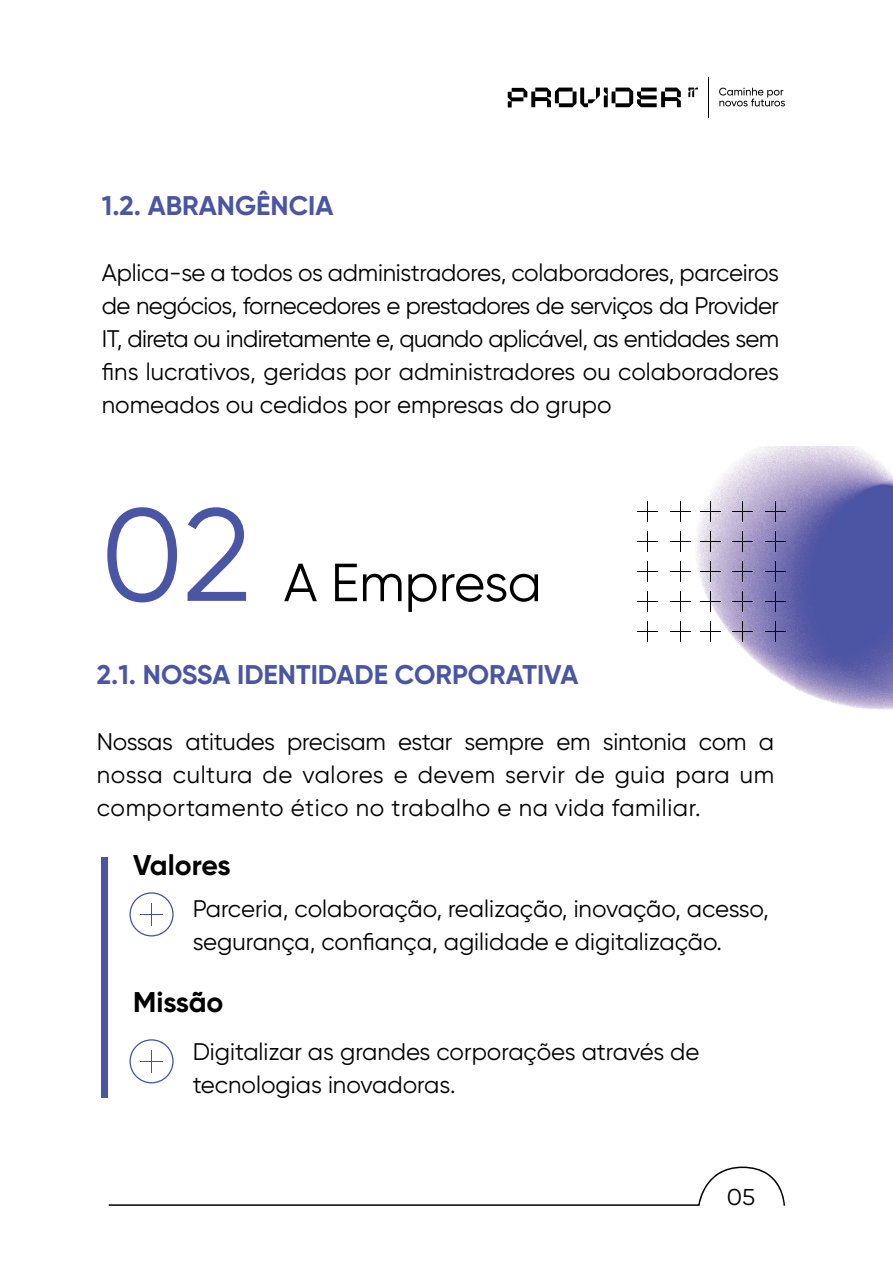
<style>
.page{position:relative;width:893px;height:1263px;background:#fff}
.page>*{position:absolute;margin:0;border:0;box-sizing:border-box;transform-origin:0 0}
.t1{font:131.4px "Gilroy";color:#4a55a4}
.t2{font:53.55px "Gilroy";letter-spacing:-.01em;color:#000001}
.t3{font:700 28.5px "Gilroy";letter-spacing:-.005em;color:#000001}
.t4{font:700 27px "Gilroy";color:#4a55a4}
.t5{font:24px/33px "Gilroy";color:#000001;text-align:justify}
.t6{font:22.95px "Gilroy";color:#000001;scale:1.06 1}
</style>
<div class="page">
<svg style="left:719px;top:88px;width:66px;height:18px"></svg>
<svg style="left:508px;top:88px;width:173px;height:19px"></svg>
<svg style="left:688px;top:88px;width:10px;height:9px"></svg>
<hr style="left:708px;top:78px;width:1px;height:40px;background:#000001">
<svg style="left:109px;top:1166px;width:676px;height:40px"></svg>
<svg style="left:129px;top:892px;width:45px;height:44px"></svg>
<svg style="left:129px;top:1039px;width:45px;height:44px"></svg>
<div style="left:101px;top:857px;width:7px;height:240px;background:#4a55a4"></div>
<img style="left:695px;top:446px;width:198px;height:263px">
<svg style="left:700px;top:561px;width:21px;height:21px"></svg>
<svg style="left:700px;top:591px;width:21px;height:21px"></svg>
<svg style="left:700px;top:621px;width:21px;height:21px"></svg>
<svg style="left:732px;top:561px;width:21px;height:21px"></svg>
<svg style="left:732px;top:591px;width:21px;height:21px"></svg>
<svg style="left:732px;top:621px;width:21px;height:21px"></svg>
<svg style="left:765px;top:561px;width:21px;height:21px"></svg>
<svg style="left:765px;top:591px;width:21px;height:21px"></svg>
<svg style="left:765px;top:621px;width:21px;height:21px"></svg>
<svg style="left:700px;top:501px;width:21px;height:21px"></svg>
<svg style="left:700px;top:531px;width:21px;height:21px"></svg>
<svg style="left:732px;top:501px;width:21px;height:21px"></svg>
<svg style="left:732px;top:531px;width:21px;height:21px"></svg>
<svg style="left:637px;top:561px;width:21px;height:21px"></svg>
<svg style="left:637px;top:591px;width:21px;height:21px"></svg>
<svg style="left:637px;top:621px;width:21px;height:21px"></svg>
<svg style="left:670px;top:561px;width:20px;height:21px"></svg>
<svg style="left:670px;top:591px;width:20px;height:21px"></svg>
<svg style="left:670px;top:621px;width:20px;height:21px"></svg>
<svg style="left:637px;top:501px;width:21px;height:21px"></svg>
<svg style="left:637px;top:531px;width:21px;height:21px"></svg>
<svg style="left:670px;top:501px;width:20px;height:21px"></svg>
<svg style="left:670px;top:531px;width:20px;height:21px"></svg>
<svg style="left:765px;top:501px;width:21px;height:21px"></svg>
<svg style="left:765px;top:531px;width:21px;height:21px"></svg>
<p class="t4" style="left:102px;top:188px;width:233px">1.2. ABRANGÊNCIA</p>
<p class="t5" style="left:102px;top:255px;width:679px">Aplica-se a todos os administradores, colaboradores, parceiros de negócios, fornecedores e prestadores de serviços da Provider IT, direta ou indiretamente e, quando aplicável, as entidades sem fins lucrativos, geridas por administradores ou colaboradores nomeados ou cedidos por empresas do grupo</p>
<h1 class="t1" style="left:101px;top:475px;width:152px">02</h1>
<h2 class="t2" style="left:284px;top:550px;width:260px">A Empresa</h2>
<p class="t4" style="left:97px;top:658px;width:483px">2.1. NOSSA IDENTIDADE CORPORATIVA</p>
<p class="t5" style="left:97px;top:725px;width:679px">Nossas atitudes precisam estar sempre em sintonia com a nossa cultura de valores e devem servir de guia para um comportamento ético no trabalho e na vida familiar.</p>
<p class="t3" style="left:133px;top:847px;width:99px">Valores</p>
<p class="t5" style="left:193px;top:891px;width:578px">Parceria, colaboração, realização, inovação, acesso, segurança, confiança, agilidade e digitalização.</p>
<p class="t3" style="left:133px;top:984px;width:92px">Missão</p>
<p class="t5" style="left:193px;top:1035px;width:508px">Digitalizar as grandes corporações através de tecnologias inovadoras.</p>
<p class="t6" style="left:727px;top:1183px;width:28px">05</p>
</div>
